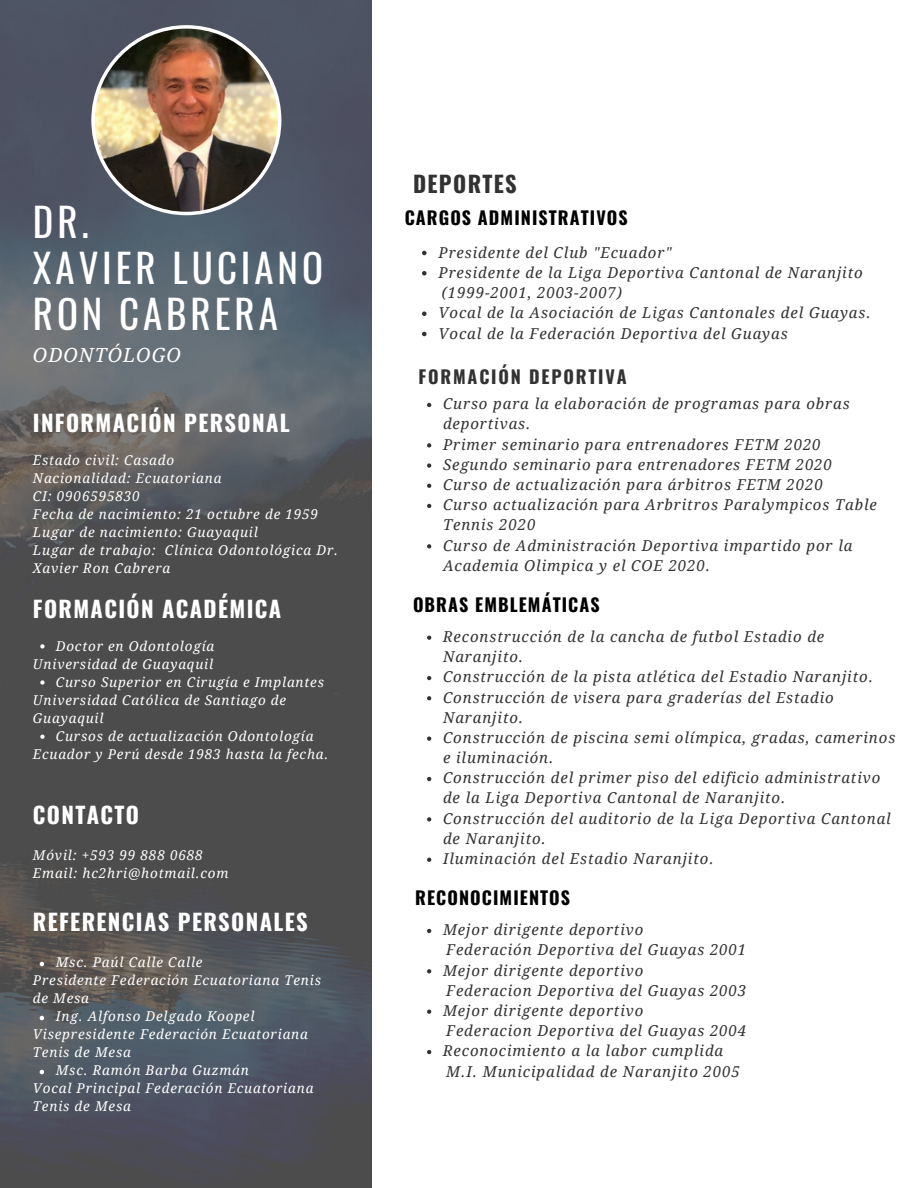
<style>
.page{position:relative;width:918px;height:1188px;background:#fff}
.page>*{position:absolute;margin:0;border:0;box-sizing:border-box;transform-origin:0 0}
.t1{font:39px/46.2px "Oswald";letter-spacing:.1em;color:#fff}
.t2{font:700 22.5px "Oswald";letter-spacing:.06em;color:#fff}
.t3{font:700 22.5px "Oswald";letter-spacing:.06em;color:#323232}
.t4{font:italic 19.5px "Droid Serif";letter-spacing:.05em;color:#fff}
.t5{font:700 18px "Oswald";letter-spacing:.06em;color:#000}
.t6{font:700 18px "Oswald";letter-spacing:.1em;color:#323232}
.t7{font:italic 15px/20.2px "Droid Serif";letter-spacing:.06em;color:#323232}
.t8{font:italic 13.5px/18px "Droid Serif";letter-spacing:.06em;color:#fff}
</style>
<div class="page">
<img style="left:0;top:0;width:371px;height:1188px">
<svg style="left:40px;top:644px;width:5px;height:5px"></svg>
<svg style="left:40px;top:680px;width:5px;height:5px"></svg>
<svg style="left:40px;top:735px;width:5px;height:4px"></svg>
<svg style="left:422px;top:251px;width:5px;height:4px"></svg>
<svg style="left:422px;top:271px;width:5px;height:5px"></svg>
<svg style="left:422px;top:312px;width:5px;height:4px"></svg>
<svg style="left:422px;top:332px;width:5px;height:4px"></svg>
<img style="left:91px;top:25px;width:190px;height:190px">
<svg style="left:427px;top:403px;width:4px;height:4px"></svg>
<svg style="left:427px;top:443px;width:4px;height:5px"></svg>
<svg style="left:427px;top:463px;width:4px;height:5px"></svg>
<svg style="left:427px;top:484px;width:4px;height:4px"></svg>
<svg style="left:427px;top:504px;width:4px;height:4px"></svg>
<svg style="left:427px;top:544px;width:4px;height:4px"></svg>
<svg style="left:427px;top:636px;width:4px;height:4px"></svg>
<svg style="left:427px;top:676px;width:4px;height:4px"></svg>
<svg style="left:427px;top:696px;width:4px;height:4px"></svg>
<svg style="left:427px;top:737px;width:4px;height:4px"></svg>
<svg style="left:427px;top:777px;width:4px;height:4px"></svg>
<svg style="left:427px;top:817px;width:4px;height:5px"></svg>
<svg style="left:427px;top:858px;width:4px;height:4px"></svg>
<svg style="left:427px;top:929px;width:4px;height:4px"></svg>
<svg style="left:427px;top:969px;width:4px;height:4px"></svg>
<svg style="left:427px;top:1010px;width:4px;height:4px"></svg>
<svg style="left:427px;top:1050px;width:4px;height:4px"></svg>
<svg style="left:40px;top:962px;width:4px;height:4px"></svg>
<svg style="left:40px;top:1016px;width:4px;height:4px"></svg>
<svg style="left:40px;top:1070px;width:4px;height:4px"></svg>
<p class="t1" style="left:33px;top:197px;width:57px">DR.</p>
<p class="t1" style="left:33px;top:243px;width:292px">XAVIER LUCIANO<br>RON CABRERA</p>
<p class="t4" style="left:33px;top:344px;width:150px">ODONTÓLOGO</p>
<p class="t2" style="left:33px;top:406px;width:258px">INFORMACIÓN PERSONAL</p>
<p class="t8" style="left:33px;top:451px;width:143px">Estado civil: Casado</p>
<p class="t8" style="left:33px;top:469px;width:190px">Nacionalidad: Ecuatoriana</p>
<p class="t8" style="left:33px;top:487px;width:108px">CI: 0906595830</p>
<p class="t8" style="left:33px;top:505px;width:287px">Fecha de nacimiento: 21 octubre de 1959</p>
<p class="t8" style="left:33px;top:523px;width:227px">Lugar de nacimiento: Guayaquil</p>
<p class="t8" style="left:33px;top:541px;width:307px">Lugar de trabajo: Clínica Odontológica Dr.<br>Xavier Ron Cabrera</p>
<p class="t2" style="left:33px;top:591px;width:250px">FORMACIÓN ACADÉMICA</p>
<p class="t8" style="left:56px;top:637px;width:160px">Doctor en Odontología</p>
<p class="t8" style="left:56px;top:673px;width:270px">Curso Superior en Cirugía e Implantes</p>
<p class="t8" style="left:33px;top:655px;width:182px">Universidad de Guayaquil</p>
<p class="t8" style="left:33px;top:691px;width:255px">Universidad Católica de Santiago de<br>Guayaquil</p>
<p class="t8" style="left:33px;top:745px;width:297px">Ecuador y Perú desde 1983 hasta la fecha.</p>
<p class="t8" style="left:56px;top:727px;width:259px">Cursos de actualización Odontología</p>
<p class="t2" style="left:33px;top:797px;width:108px">CONTACTO</p>
<p class="t8" style="left:33px;top:847px;width:171px">Móvil: +593 99 888 0688</p>
<p class="t8" style="left:33px;top:865px;width:197px">Email: hc2hri@hotmail.com</p>
<p class="t2" style="left:33px;top:904px;width:276px">REFERENCIAS PERSONALES</p>
<p class="t8" style="left:56px;top:954px;width:148px">Msc. Paúl Calle Calle</p>
<p class="t8" style="left:33px;top:972px;width:290px">Presidente Federación Ecuatoriana Tenis de Mesa</p>
<p class="t8" style="left:33px;top:1026px;width:277px">Visepresidente Federación Ecuatoriana<br>Tenis de Mesa</p>
<p class="t8" style="left:33px;top:1080px;width:282px">Vocal Principal Federación Ecuatoriana<br>Tenis de Mesa</p>
<p class="t8" style="left:56px;top:1008px;width:200px">Ing. Alfonso Delgado Koopel</p>
<p class="t8" style="left:56px;top:1062px;width:195px">Msc. Ramón Barba Guzmán</p>
<p class="t3" style="left:413px;top:166px;width:105px">DEPORTES</p>
<p class="t5" style="left:405px;top:204px;width:225px">CARGOS ADMINISTRATIVOS</p>
<p class="t7" style="left:439px;top:242px;width:234px">Presidente del Club "Ecuador"</p>
<p class="t7" style="left:439px;top:262px;width:426px">Presidente de la Liga Deportiva Cantonal de Naranjito</p>
<p class="t7" style="left:439px;top:303px;width:434px">Vocal de la Asociación de Ligas Cantonales del Guayas.</p>
<p class="t7" style="left:439px;top:323px;width:351px">Vocal de la Federación Deportiva del Guayas</p>
<p class="t7" style="left:442px;top:283px;width:182px">(1999-2001, 2003-2007)</p>
<p class="t6" style="left:419px;top:363px;width:209px">FORMACIÓN DEPORTIVA</p>
<p class="t7" style="left:443px;top:394px;width:408px">Curso para la elaboración de programas para obras deportivas.</p>
<p class="t7" style="left:443px;top:434px;width:379px">Primer seminario para entrenadores FETM 2020</p>
<p class="t7" style="left:443px;top:455px;width:390px">Segundo seminario para entrenadores FETM 2020</p>
<p class="t7" style="left:443px;top:475px;width:381px">Curso de actualización para árbitros FETM 2020</p>
<p class="t7" style="left:443px;top:495px;width:435px">Curso actualización para Arbritros Paralympicos Table<br>Tennis 2020</p>
<p class="t7" style="left:443px;top:535px;width:411px">Curso de Administración Deportiva impartido por la<br>Academia Olimpica y el COE 2020.</p>
<p class="t5" style="left:413px;top:591px;width:188px">OBRAS EMBLEMÁTICAS</p>
<p class="t7" style="left:443px;top:627px;width:383px">Reconstrucción de la cancha de futbol Estadio de<br>Naranjito.</p>
<p class="t7" style="left:443px;top:667px;width:431px">Construcción de la pista atlética del Estadio Naranjito.</p>
<p class="t7" style="left:443px;top:687px;width:392px">Construcción de visera para graderías del Estadio<br>Naranjito.</p>
<p class="t7" style="left:443px;top:728px;width:454px">Construcción de piscina semi olímpica, gradas, camerinos e iluminación.</p>
<p class="t7" style="left:443px;top:768px;width:439px">Construcción del primer piso del edificio administrativo de la Liga Deportiva Cantonal de Naranjito.</p>
<p class="t7" style="left:443px;top:808px;width:449px">Construcción del auditorio de la Liga Deportiva Cantonal de Naranjito.</p>
<p class="t7" style="left:443px;top:849px;width:272px">Iluminación del Estadio Naranjito.</p>
<p class="t5" style="left:415px;top:884px;width:156px">RECONOCIMIENTOS</p>
<p class="t7" style="left:443px;top:920px;width:202px">Mejor dirigente deportivo</p>
<p class="t7" style="left:443px;top:960px;width:202px">Mejor dirigente deportivo</p>
<p class="t7" style="left:446px;top:980px;width:301px">Federacion Deportiva del Guayas 2003</p>
<p class="t7" style="left:443px;top:1001px;width:202px">Mejor dirigente deportivo</p>
<p class="t7" style="left:446px;top:1021px;width:301px">Federacion Deportiva del Guayas 2004</p>
<p class="t7" style="left:443px;top:1041px;width:282px">Reconocimiento a la labor cumplida</p>
<p class="t7" style="left:446px;top:940px;width:301px">Federación Deportiva del Guayas 2001</p>
<p class="t7" style="left:446px;top:1061px;width:295px">M.I. Municipalidad de Naranjito 2005</p>
</div>
